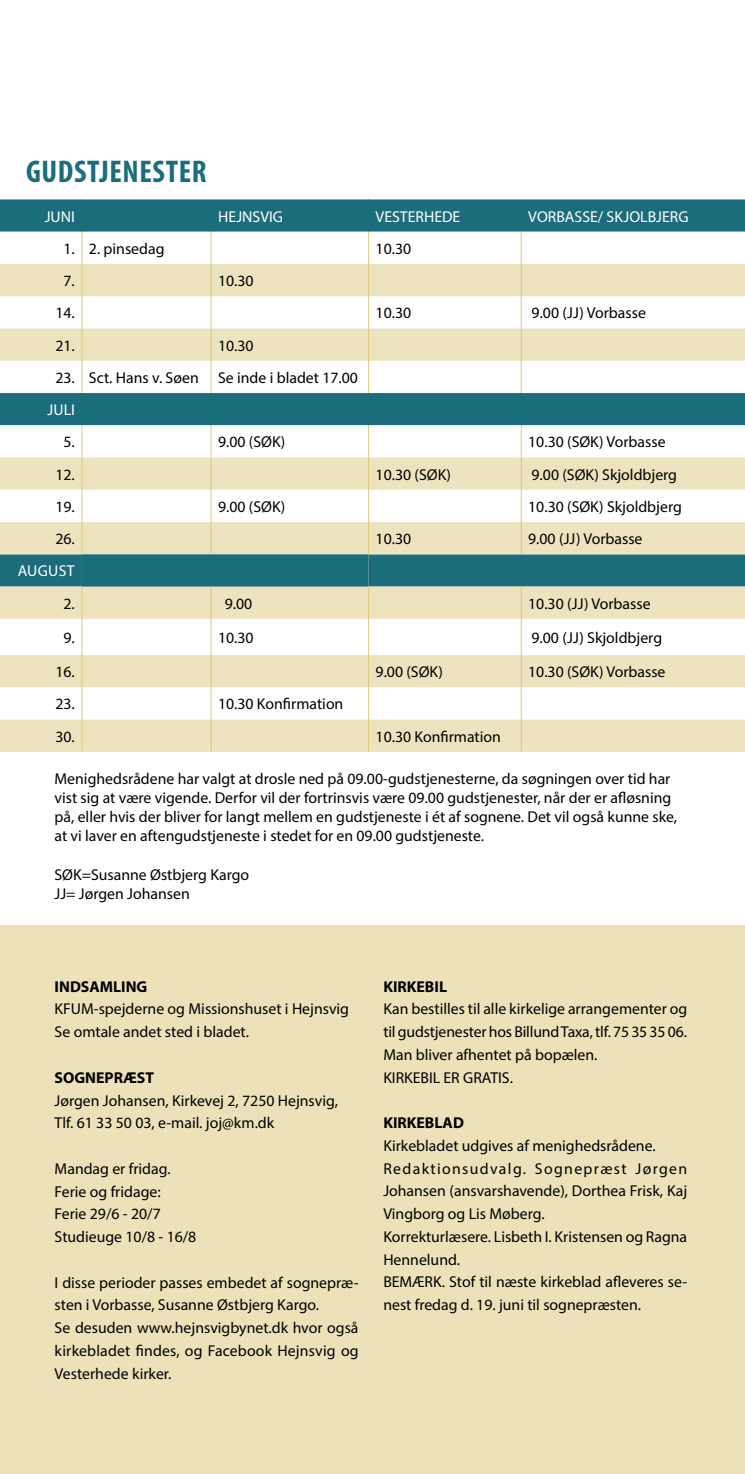
<style>
.page{position:relative;width:745px;height:1474px;background:#fff}
.page>*{position:absolute;margin:0;border:0;box-sizing:border-box;transform-origin:0 0}
.t1{font:600 condensed 33.25px "Myriad Pro";color:#000}
.t2{font:700 condensed 31.5px "Myriad Pro";letter-spacing:.02em;color:#1b6d7c}
.t3{font:15.75px/22.8px "Myriad Pro";color:#000}
.t4{font:15.75px "Myriad Pro";color:#fff}
.t5{font:700 15.75px "Myriad Pro";color:#000}
</style>
<div class="page">
<div style="left:0;top:925px;width:744px;height:548px;background:#ece1b9"></div>
<div style="left:0;top:199px;width:744px;height:33px;background:#1b6d7c"></div>
<svg style="left:0;top:264px;width:744px;height:488px;fill:#ede3be"></svg>
<div style="left:82px;top:554px;width:286px;height:32px;background:#1b6d7c"></div>
<hr style="left:81px;top:393px;width:1px;height:32px;background:#1b6d7c">
<hr style="left:210px;top:393px;width:1px;height:32px;background:#1b6d7c">
<hr style="left:368px;top:393px;width:1px;height:32px;background:#1b6d7c">
<hr style="left:520px;top:393px;width:1px;height:32px;background:#1b6d7c">
<hr style="left:81px;top:199px;width:1px;height:33px;background:#1b6d7c">
<hr style="left:210px;top:199px;width:1px;height:33px;background:#1b6d7c">
<hr style="left:368px;top:199px;width:1px;height:33px;background:#1b6d7c">
<hr style="left:81px;top:232px;width:1px;height:32px;background:#dcc979">
<hr style="left:210px;top:232px;width:1px;height:32px;background:#dcc979">
<hr style="left:368px;top:232px;width:1px;height:32px;background:#dcc979">
<hr style="left:520px;top:232px;width:1px;height:32px;background:#dcc979">
<hr style="left:81px;top:264px;width:1px;height:32px;background:#dcc979">
<hr style="left:210px;top:264px;width:1px;height:32px;background:#dcc979">
<hr style="left:368px;top:264px;width:1px;height:32px;background:#dcc979">
<hr style="left:520px;top:264px;width:1px;height:32px;background:#dcc979">
<hr style="left:81px;top:296px;width:1px;height:32px;background:#dcc979">
<hr style="left:210px;top:296px;width:1px;height:32px;background:#dcc979">
<hr style="left:368px;top:296px;width:1px;height:32px;background:#dcc979">
<hr style="left:520px;top:296px;width:1px;height:32px;background:#dcc979">
<hr style="left:81px;top:328px;width:1px;height:33px;background:#dcc979">
<hr style="left:210px;top:328px;width:1px;height:33px;background:#dcc979">
<hr style="left:368px;top:328px;width:1px;height:33px;background:#dcc979">
<hr style="left:520px;top:328px;width:1px;height:33px;background:#dcc979">
<hr style="left:81px;top:361px;width:1px;height:32px;background:#dcc979">
<hr style="left:210px;top:361px;width:1px;height:32px;background:#dcc979">
<hr style="left:368px;top:361px;width:1px;height:32px;background:#dcc979">
<hr style="left:520px;top:361px;width:1px;height:32px;background:#dcc979">
<hr style="left:81px;top:425px;width:1px;height:32px;background:#dcc979">
<hr style="left:210px;top:425px;width:1px;height:32px;background:#dcc979">
<hr style="left:368px;top:425px;width:1px;height:32px;background:#dcc979">
<hr style="left:520px;top:425px;width:1px;height:32px;background:#dcc979">
<hr style="left:81px;top:457px;width:1px;height:33px;background:#dcc979">
<hr style="left:210px;top:457px;width:1px;height:33px;background:#dcc979">
<hr style="left:368px;top:457px;width:1px;height:33px;background:#dcc979">
<hr style="left:520px;top:457px;width:1px;height:33px;background:#dcc979">
<hr style="left:81px;top:490px;width:1px;height:32px;background:#dcc979">
<hr style="left:210px;top:490px;width:1px;height:32px;background:#dcc979">
<hr style="left:368px;top:490px;width:1px;height:32px;background:#dcc979">
<hr style="left:520px;top:490px;width:1px;height:32px;background:#dcc979">
<hr style="left:81px;top:522px;width:1px;height:32px;background:#dcc979">
<hr style="left:210px;top:522px;width:1px;height:32px;background:#dcc979">
<hr style="left:368px;top:522px;width:1px;height:32px;background:#dcc979">
<hr style="left:520px;top:522px;width:1px;height:32px;background:#dcc979">
<hr style="left:81px;top:586px;width:1px;height:33px;background:#dcc979">
<hr style="left:210px;top:586px;width:1px;height:33px;background:#dcc979">
<hr style="left:368px;top:586px;width:1px;height:33px;background:#dcc979">
<hr style="left:520px;top:586px;width:1px;height:33px;background:#dcc979">
<hr style="left:81px;top:619px;width:1px;height:36px;background:#dcc979">
<hr style="left:210px;top:619px;width:1px;height:36px;background:#dcc979">
<hr style="left:368px;top:619px;width:1px;height:36px;background:#dcc979">
<hr style="left:520px;top:619px;width:1px;height:36px;background:#dcc979">
<hr style="left:81px;top:655px;width:1px;height:32px;background:#dcc979">
<hr style="left:210px;top:655px;width:1px;height:32px;background:#dcc979">
<hr style="left:368px;top:655px;width:1px;height:32px;background:#dcc979">
<hr style="left:520px;top:655px;width:1px;height:32px;background:#dcc979">
<hr style="left:81px;top:687px;width:1px;height:32px;background:#dcc979">
<hr style="left:210px;top:687px;width:1px;height:32px;background:#dcc979">
<hr style="left:368px;top:687px;width:1px;height:32px;background:#dcc979">
<hr style="left:520px;top:687px;width:1px;height:32px;background:#dcc979">
<hr style="left:81px;top:719px;width:1px;height:33px;background:#dcc979">
<hr style="left:210px;top:719px;width:1px;height:33px;background:#dcc979">
<hr style="left:368px;top:719px;width:1px;height:33px;background:#dcc979">
<hr style="left:520px;top:719px;width:1px;height:33px;background:#dcc979">
<h2 class="t2" style="left:26px;top:152px;width:182px">GUDSTJENESTER</h2>
<p class="t4" style="left:45px;top:206px;width:32px">JUNI</p>
<p class="t4" style="left:218px;top:206px;width:66px">HEJNSVIG</p>
<p class="t4" style="left:375px;top:206px;width:86px">VESTERHEDE</p>
<p class="t4" style="left:528px;top:206px;width:162px">VORBASSE/ SKJOLBJERG</p>
<p class="t3" style="left:63px;top:237px;width:102px">1. 2. pinsedag</p>
<p class="t3" style="left:375px;top:237px;width:37px">10.30</p>
<p class="t3" style="left:63px;top:269px;width:13px">7.</p>
<p class="t3" style="left:218px;top:269px;width:37px">10.30</p>
<p class="t3" style="left:55px;top:301px;width:21px">14.</p>
<p class="t3" style="left:375px;top:301px;width:37px">10.30</p>
<p class="t3" style="left:531px;top:301px;width:116px">9.00 (JJ) Vorbasse</p>
<p class="t3" style="left:55px;top:333px;width:21px">21.</p>
<p class="t3" style="left:218px;top:333px;width:37px">10.30</p>
<p class="t3" style="left:55px;top:366px;width:304px">23. Sct. Hans v. Søen Se inde i bladet 17.00</p>
<p class="t4" style="left:48px;top:400px;width:29px">JULI</p>
<p class="t3" style="left:63px;top:430px;width:13px">5.</p>
<p class="t3" style="left:218px;top:430px;width:69px">9.00 (SØK)</p>
<p class="t3" style="left:528px;top:430px;width:139px">10.30 (SØK) Vorbasse</p>
<p class="t3" style="left:55px;top:462px;width:21px">12.</p>
<p class="t3" style="left:375px;top:462px;width:77px">10.30 (SØK)</p>
<p class="t3" style="left:531px;top:462px;width:147px">9.00 (SØK) Skjoldbjerg</p>
<p class="t3" style="left:55px;top:495px;width:21px">19.</p>
<p class="t3" style="left:218px;top:495px;width:69px">9.00 (SØK)</p>
<p class="t3" style="left:528px;top:495px;width:155px">10.30 (SØK) Skjoldbjerg</p>
<p class="t3" style="left:55px;top:527px;width:21px">26.</p>
<p class="t3" style="left:375px;top:527px;width:37px">10.30</p>
<p class="t3" style="left:528px;top:527px;width:116px">9.00 (JJ) Vorbasse</p>
<p class="t4" style="left:18px;top:561px;width:58px">AUGUST</p>
<p class="t3" style="left:63px;top:591px;width:13px">2.</p>
<p class="t3" style="left:224px;top:591px;width:29px">9.00</p>
<p class="t3" style="left:528px;top:591px;width:124px">10.30 (JJ) Vorbasse</p>
<p class="t3" style="left:63px;top:626px;width:13px">9.</p>
<p class="t3" style="left:218px;top:626px;width:37px">10.30</p>
<p class="t3" style="left:531px;top:626px;width:132px">9.00 (JJ) Skjoldbjerg</p>
<p class="t3" style="left:55px;top:660px;width:21px">16.</p>
<p class="t3" style="left:375px;top:660px;width:69px">9.00 (SØK)</p>
<p class="t3" style="left:528px;top:660px;width:139px">10.30 (SØK) Vorbasse</p>
<p class="t3" style="left:55px;top:692px;width:21px">23.</p>
<p class="t3" style="left:218px;top:692px;width:127px">10.30 Konfirmation</p>
<p class="t3" style="left:55px;top:724px;width:21px">30.</p>
<p class="t3" style="left:375px;top:724px;width:127px">10.30 Konfirmation</p>
<p class="t3" style="left:54px;top:768px;width:623px;line-height:19.2px">Menighedsrådene har valgt at drosle ned på 09.00-gudstjenesterne, da søgningen over tid har vist sig at være vigende. Derfor vil der fortrinsvis være 09.00 gudstjenester, når der er afløsning på, eller hvis der bliver for langt mellem en gudstjeneste i ét af sognene. Det vil også kunne ske, at vi laver en aftengudstjeneste i stedet for en 09.00 gudstjeneste.</p>
<p class="t3" style="left:54px;top:864px;width:196px;line-height:19.2px">SØK=Susanne Østbjerg Kargo<br>JJ= Jørgen Johansen</p>
<p class="t5" style="left:55px;top:976px;width:94px">INDSAMLING</p>
<p class="t3" style="left:55px;top:997px;width:296px">KFUM-spejderne og Missionshuset i Hejnsvig<br>Se omtale andet sted i bladet.</p>
<p class="t5" style="left:55px;top:1067px;width:101px">SOGNEPRÆST</p>
<p class="t3" style="left:55px;top:1088px;width:285px">Jørgen Johansen, Kirkevej 2, 7250 Hejnsvig,<br>Tlf. 61 33 50 03, e-mail. joj@km.dk</p>
<p class="t3" style="left:55px;top:1156px;width:143px">Mandag er fridag.<br>Ferie og fridage:<br>Ferie 29/6 - 20/7<br>Studieuge 10/8 - 16/8</p>
<p class="t3" style="left:55px;top:1270px;width:305px">I disse perioder passes embedet af sognepræ&shy;sten i Vorbasse, Susanne Østbjerg Kargo.<br>Se desuden www.hejnsvigbynet.dk hvor også kirkebladet findes, og Facebook Hejnsvig og Vesterhede kirker.</p>
<h1 class="t1" style="left:55px;top:1343px;width:239px">Hejnsvig Vesterhede</h1>
<p class="t5" style="left:383px;top:976px;width:65px">KIRKEBIL</p>
<p class="t3" style="left:383px;top:997px;width:305px">Kan bestilles til alle kirkelige arrangementer og til gudstjenester hos Billund Taxa, tlf. 75 35 35 06.<br>Man bliver afhentet på bopælen.<br>KIRKEBIL ER GRATIS.</p>
<p class="t5" style="left:383px;top:1112px;width:82px">KIRKEBLAD</p>
<p class="t3" style="left:383px;top:1134px;width:305px">Kirkebladet udgives af menighedsrådene.<br>Redaktionsudvalg. Sognepræst Jørgen Johansen (ansvarshavende), Dorthea Frisk, Kaj Vingborg og Lis Møberg.<br>Korrekturlæsere. Lisbeth I. Kristensen og Ragna Hennelund.<br>BEMÆRK. Stof til næste kirkeblad afleveres se&shy;nest fredag d. 19. juni til sognepræsten.</p>
</div>
